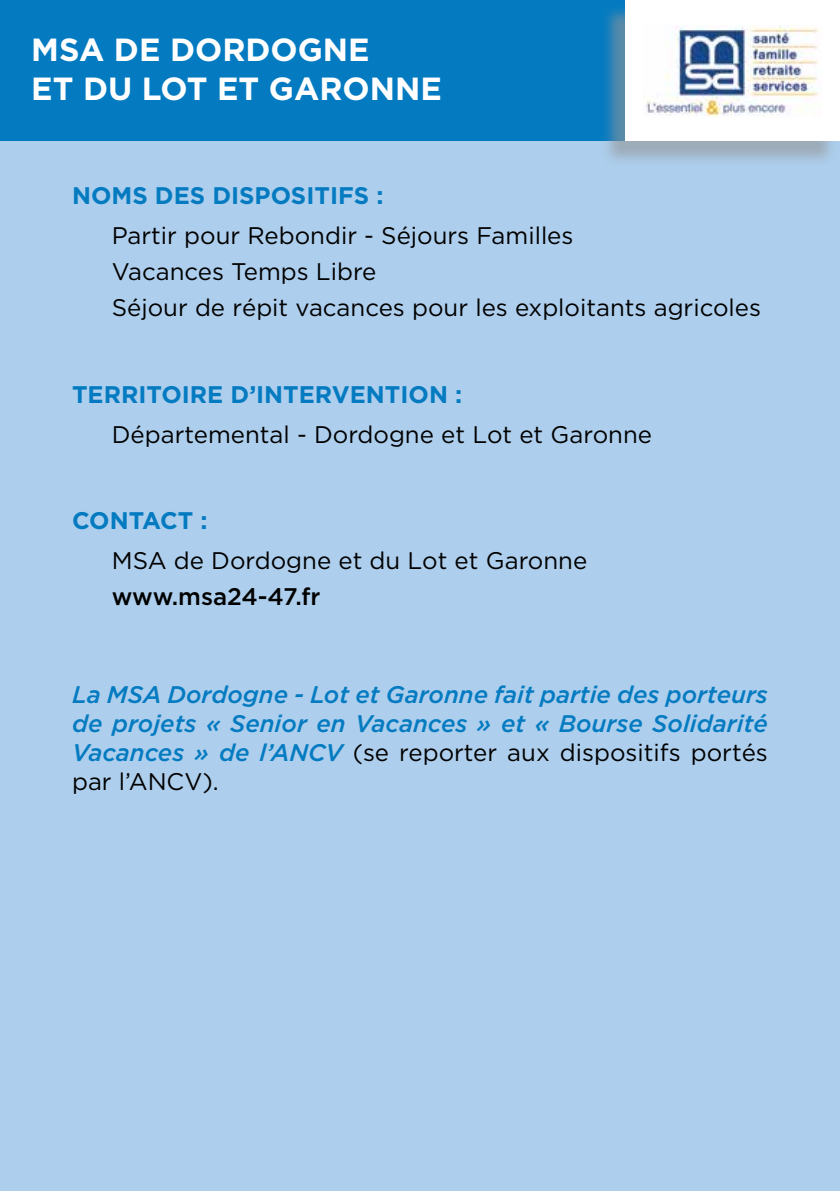
<style>
.page{position:relative;width:840px;height:1191px;background:#fff}
.page>*{position:absolute;margin:0;border:0;box-sizing:border-box;transform-origin:0 0}
.t1{font:700 32px/38.4px "Gotham";color:#fff}
.t2{font:24px/36px "Gotham";color:#000}
.t3{font:italic 500 24px/28.8px "Gotham";color:#047bc1;text-align:justify}
.t4{font:700 24px "Gotham";color:#047bc1}
.t5{font:500 24px "Gotham";letter-spacing:-.005em;color:#000}
.s1{font-weight:400;font-style:normal;color:#000}
</style>
<div class="page">
<div style="left:0;top:0;width:839px;height:1191px;background:#adceec"></div>
<div style="left:0;top:0;width:839px;height:141px;background:#047bc1"></div>
<div style="left:601px;top:4px;width:236px;height:162px;background:#939598;opacity:.6"></div>
<div style="left:625px;top:0;width:214px;height:141px;background:#fff"></div>
<img style="left:643px;top:26px;width:178px;height:91px">
<h1 class="t1" style="left:31px;top:30px;width:412px">MSA DE DORDOGNE<br>ET DU LOT ET GARONNE</h1>
<p class="t4" style="left:72px;top:182px;width:313px">NOMS DES DISPOSITIFS :</p>
<p class="t2" style="left:112px;top:217px;width:650px">Partir pour Rebondir - Séjours Familles<br>Vacances Temps Libre<br>Séjour de répit vacances pour les exploitants agricoles</p>
<p class="t4" style="left:72px;top:380px;width:391px">TERRITOIRE D’INTERVENTION :</p>
<p class="t2" style="left:112px;top:416px;width:541px">Départemental - Dordogne et Lot et Garonne</p>
<p class="t4" style="left:72px;top:507px;width:137px">CONTACT :</p>
<p class="t2" style="left:112px;top:542px;width:476px">MSA de Dordogne et du Lot et Garonne</p>
<p class="t5" style="left:112px;top:583px;width:210px">www.msa24-47.fr</p>
<p class="t3" style="left:72px;top:680px;width:697px">La MSA Dordogne - Lot et Garonne fait partie des porteurs de projets « Senior en Vacances » et « Bourse Solidarité Vacances » de l’ANCV <span class="s1">(se reporter aux dispositifs portés par l’ANCV).</span></p>
</div>
